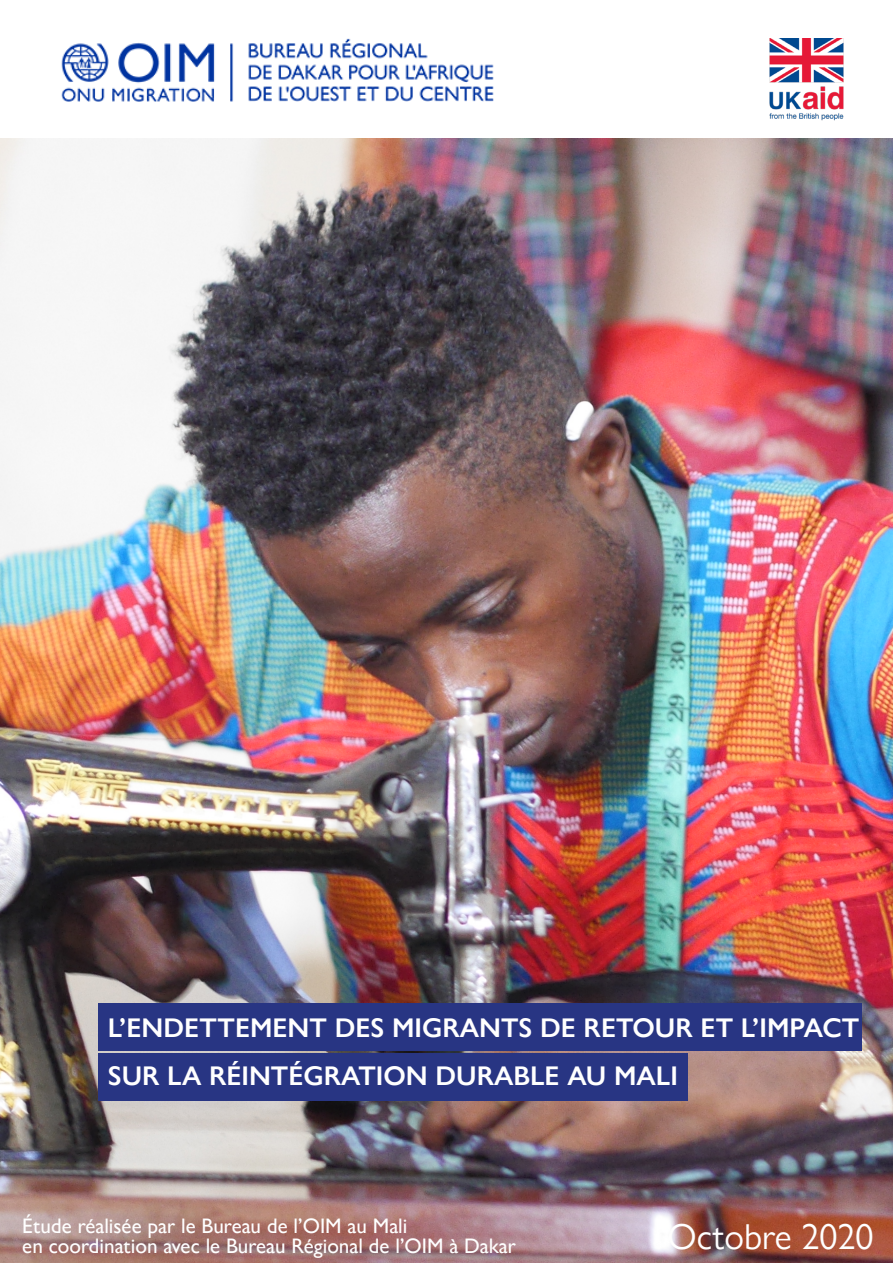
<style>
.page{position:relative;width:893px;height:1263px;background:#fff}
.page>*{position:absolute;margin:0;border:0;box-sizing:border-box;transform-origin:0 0}
.t1{font:36px "Gill Sans Nova";color:#fff}
.t2{font:600 27px/48px "Gill Sans Nova";color:#fff}
.t3{font:500 21px/19.5px "Gill Sans Nova";color:#fff}
</style>
<div class="page">
<img style="left:0;top:138px;width:893px;height:1125px">
<div style="left:98px;top:1004px;width:764px;height:47px;background:#283583"></div>
<div style="left:98px;top:1053px;width:589px;height:48px;background:#283583"></div>
<img style="left:769px;top:38px;width:75px;height:83px">
<img style="left:61px;top:38px;width:433px;height:64px">
<p class="t2" style="left:108px;top:1004px;width:753px">L’ENDETTEMENT DES MIGRANTS DE RETOUR ET L’IMPACT<br>SUR LA RÉINTÉGRATION DURABLE AU MALI</p>
<p class="t3" style="left:22px;top:1216px;width:495px">Étude réalisée par le Bureau de l’OIM au Mali<br>en coordination avec le Bureau Régional de l’OIM à Dakar</p>
<h1 class="t1" style="left:668px;top:1215px;width:207px">Octobre 2020</h1>
</div>
